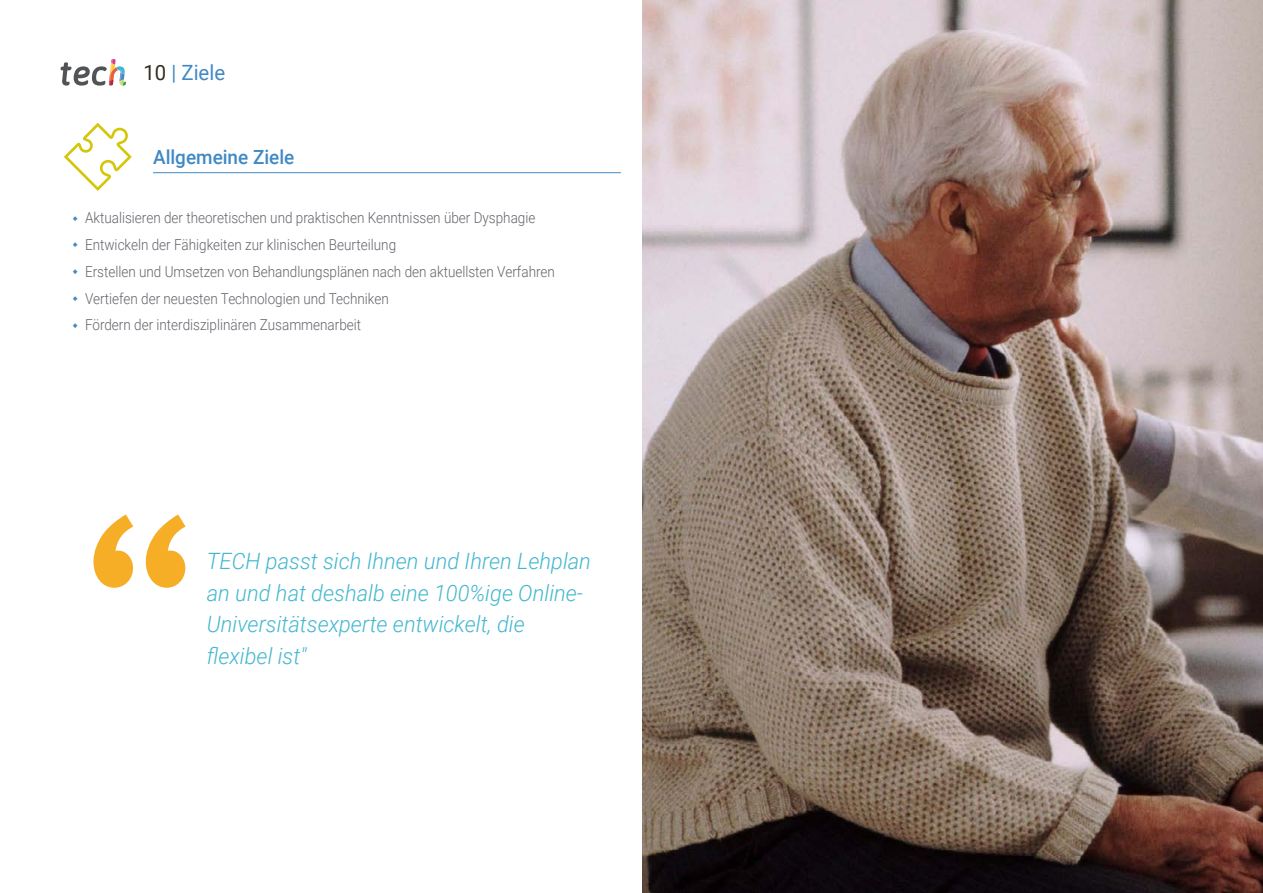
<style>
.page{position:relative;width:1263px;height:893px;background:#fff}
.page>*{position:absolute;margin:0;border:0;box-sizing:border-box;transform-origin:0 0}
.t1{font:italic 300 22.5px/31.5px "Roboto";color:#43b7cf}
.t2{font:21px "Roboto";color:#4089c5}
.t3{font:500 19.5px "Roboto";color:#4089c5}
.t4{font:300 15px/26.7px "Roboto";color:#61646a;scale:.9 1}
.s1{color:#312e20}
</style>
<div class="page">
<hr style="left:153px;top:172px;width:468px;height:1px;background:#4089c5">
<svg style="left:64px;top:123px;width:68px;height:68px"></svg>
<img style="left:642px;top:0;width:621px;height:893px">
<svg style="left:93px;top:514px;width:93px;height:74px"></svg>
<svg style="left:61px;top:59px;width:65px;height:27px"></svg>
<h2 class="t2" style="left:144px;top:57px;width:83px"><span class="s1">10</span> | Ziele</h2>
<h3 class="t3" style="left:153px;top:144px;width:143px">Allgemeine Ziele</h3>
<p class="t4" style="left:85px;top:204px;width:523px">Aktualisieren der theoretischen und praktischen Kenntnissen über Dysphagie Entwickeln der Fähigkeiten zur klinischen Beurteilung<br>Erstellen und Umsetzen von Behandlungsplänen nach den aktuellsten Verfahren Vertiefen der neuesten Technologien und Techniken<br>Fördern der interdisziplinären Zusammenarbeit</p>
<h1 class="t1" style="left:207px;top:544px;width:386px">TECH passt sich Ihnen und Ihren Lehplan an und hat deshalb eine 100%ige Online-<br>Universitätsexperte entwickelt, die flexibel ist"</h1>
</div>
